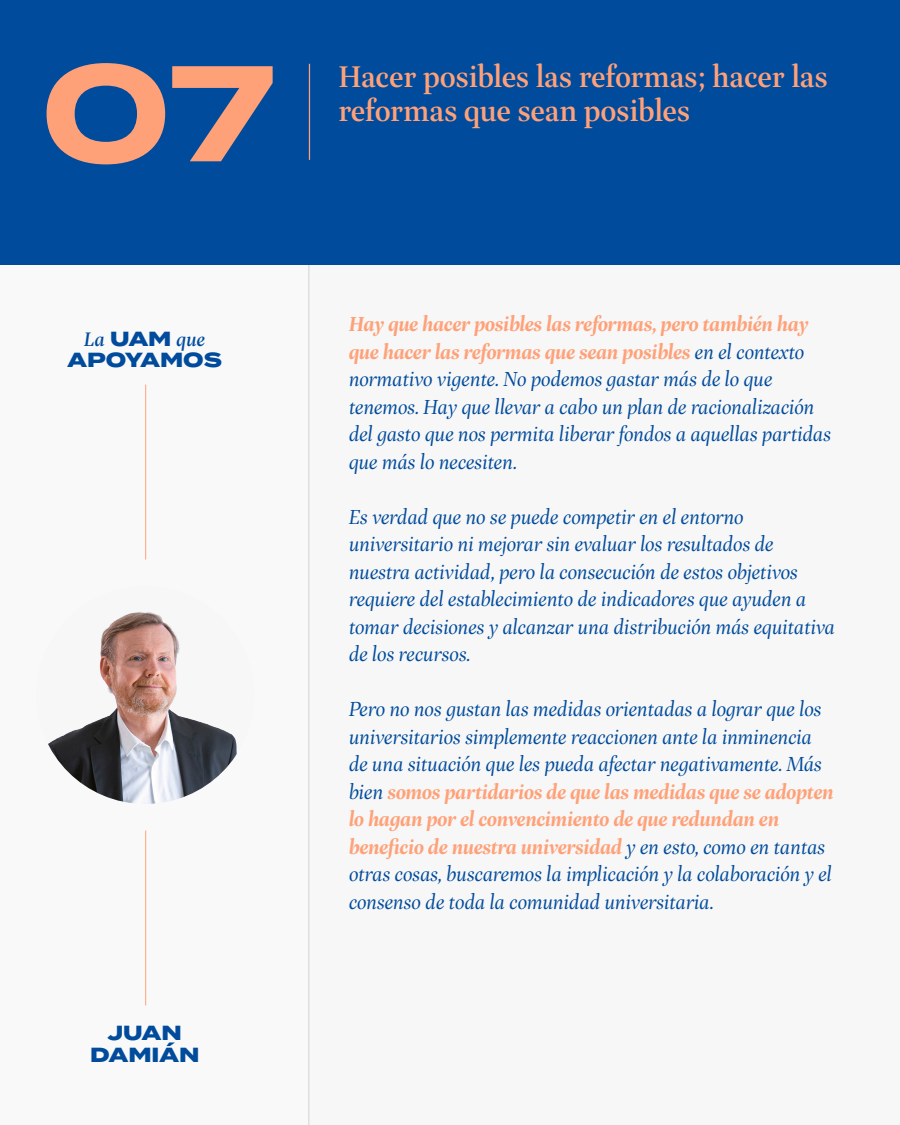
<style>
.page{position:relative;width:900px;height:1125px;background:#fff}
.page>*{position:absolute;margin:0;border:0;box-sizing:border-box;transform-origin:0 0}
.t1{font:700 135.88px "Termina";color:#ffa178}
.t2{font:500 31.25px/34px "Inka A Title";letter-spacing:-.01em;color:#ffa178}
.Entradillas{font:italic 21.25px/27.5px "Inka A Title";letter-spacing:-.01em;color:#004b9c}
.t3{font:800 20.38px "Termina";color:#004b9c}
.t4{font:italic 500 20.38px "Inka A Title";color:#004b9c}
.s1{font-family:"Termina";font-weight:800;font-style:normal}
.s2{font-weight:700;color:#ffa178}
</style>
<div class="page">
<div style="left:0;top:0;width:900px;height:265px;background:#004b9c"></div>
<hr style="left:309px;top:64px;width:1px;height:96px;background:#ffa178">
<div style="left:0;top:265px;width:309px;height:860px;background:#f9f9f9"></div>
<div style="left:309px;top:265px;width:591px;height:860px;background:#f7f7f7"></div>
<img style="left:48px;top:611px;width:189px;height:193px">
<hr style="left:145px;top:831px;width:1px;height:174px;background:#ffa178">
<hr style="left:145px;top:385px;width:1px;height:174px;background:#ffa178">
<hr style="left:309px;top:265px;width:1px;height:860px;background:#d1d2d4">
<p class="t1" style="left:41px;top:13px;width:235px">07</p>
<p class="t2" style="left:338px;top:60px;width:491px">Hacer posibles las reformas; hacer las reformas que sean posibles</p>
<p class="t4" style="left:84px;top:327px;width:123px">La <span class="s1">UAM</span> que</p>
<p class="t3" style="left:68px;top:344px;width:156px">APOYAMOS</p>
<p class="t3" style="left:108px;top:1017px;width:76px">JUAN</p>
<p class="t3" style="left:90px;top:1040px;width:111px">DAMIÁN</p>
<p class="Entradillas" style="left:349px;top:311px;width:484px"><span class="s2">Hay que hacer posibles las reformas, pero también hay que hacer las reformas que sean posibles</span> en el contexto normativo vigente. No podemos gastar más de lo que tenemos. Hay que llevar a cabo un plan de racionalización del gasto que nos permita liberar fondos a aquellas partidas que más lo necesiten.</p>
<p class="Entradillas" style="left:349px;top:503px;width:488px">Es verdad que no se puede competir en el entorno universitario ni mejorar sin evaluar los resultados de nuestra actividad, pero la consecución de estos objetivos requiere del establecimiento de indicadores que ayuden a tomar decisiones y alcanzar una distribución más equitativa de los recursos.</p>
<p class="Entradillas" style="left:349px;top:696px;width:486px">Pero no nos gustan las medidas orientadas a lograr que los universitarios simplemente reaccionen ante la inminencia de una situación que les pueda afectar negativamente. Más bien <span class="s2">somos partidarios de que las medidas que se adopten lo hagan por el convencimiento de que redundan en beneficio de nuestra universidad</span> y en esto, como en tantas otras cosas, buscaremos la implicación y la colaboración y el consenso de toda la comunidad universitaria.</p>
</div>
